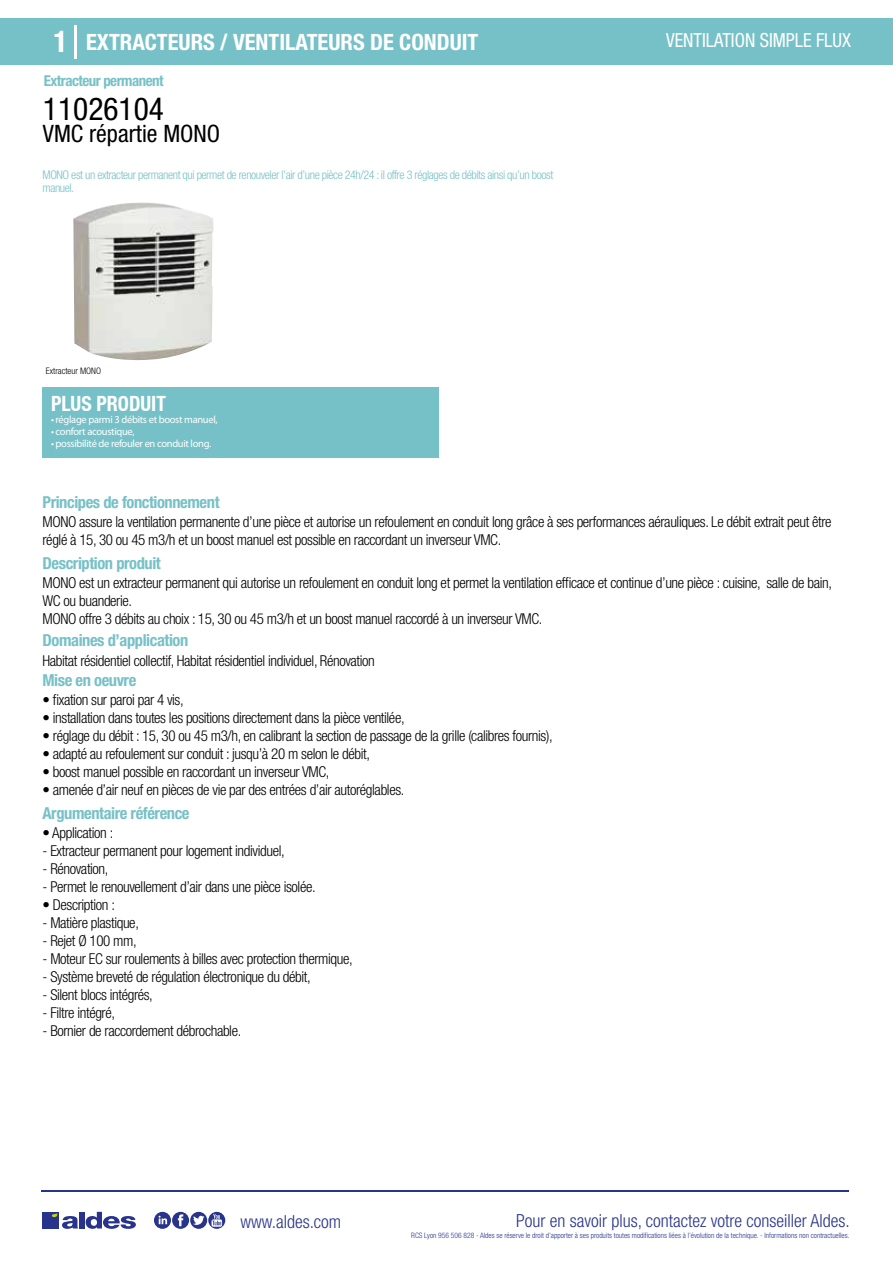
<style>
.page{position:relative;width:893px;height:1263px;background:#fff}
.page>*{position:absolute;margin:0;border:0;box-sizing:border-box;transform-origin:0 0}
.t1{font:condensed 31.5px "Helvetica Neue LT Std";color:#000}
.t2{font:condensed 24px "Helvetica Neue LT Std";color:#000}
.t3{font:700 condensed 22.5px "Helvetica Neue LT Std";color:#fff}
.t4{font:700 condensed 21px "Helvetica Neue";color:#fff;scale:.95 1}
.t5{font:condensed 19.5px "Helvetica Neue LT Std";color:#fff;scale:.95 1}
.t6{font:300 condensed 18px "Helvetica Neue";color:#28348b}
.t7{font:700 condensed 16.5px "Helvetica Neue LT Std";letter-spacing:-.025em;color:#76c1c7}
.t8{font:300 condensed 15px/18px "Helvetica Neue LT Std";letter-spacing:-.025em;color:#000}
.t9{font:700 condensed 15px "Helvetica Neue LT Std";letter-spacing:-.035em;color:#76c1c7}
.t10{font:300 condensed 12px/13.5px "Helvetica Neue LT Std";letter-spacing:-.035em;color:#76c1c7}
.t11{font:10.5px "Myriad Pro";letter-spacing:-.03em;color:#fff}
.t12{font:300 condensed 9px "Helvetica Neue";color:#000}
.t13{font:300 condensed 7.5px "Helvetica Neue";color:#28348b}
.s1{font-size:30px}
</style>
<div class="page">
<div style="left:0;top:18px;width:893px;height:46px;background:#76c1c7"></div>
<div style="left:43px;top:387px;width:396px;height:70px;background:#76c1c7"></div>
<hr style="left:74px;top:25px;width:2px;height:33px;background:#fff">
<svg style="left:73px;top:202px;width:141px;height:159px;background:#c2c2be"></svg>
<hr style="left:41px;top:1190px;width:808px;height:1px;background:#28348b">
<svg style="left:154px;top:1212px;width:71px;height:17px"></svg>
<div style="left:42px;top:1212px;width:17px;height:16px;background:#28348b"></div>
<div style="left:79px;top:1212px;width:5px;height:16px;background:#28348b"></div>
<svg style="left:86px;top:1212px;width:50px;height:17px"></svg>
<svg style="left:52px;top:1213px;width:26px;height:16px"></svg>
<h3 class="t3" style="left:54px;top:28px;width:426px"><span class="s1">1</span> EXTRACTEURS / VENTILATEURS DE CONDUIT</h3>
<h3 class="t5" style="left:666px;top:29px;width:196px">VENTILATION SIMPLE FLUX</h3>
<p class="t9" style="left:44px;top:71px;width:121px">Extracteur permanent</p>
<h1 class="t1" style="left:43px;top:91px;width:122px">11026104</h1>
<h2 class="t2" style="left:43px;top:120px;width:179px">VMC répartie MONO</h2>
<p class="t10" style="left:43px;top:167px;width:512px">MONO est un extracteur permanent qui permet de renouveler l’air d’une pièce 24h/24 : il offre 3 réglages de débits ainsi qu’un boost manuel.</p>
<p class="t12" style="left:46px;top:365px;width:57px">Extracteur MONO</p>
<h3 class="t4" style="left:51px;top:391px;width:122px">PLUS PRODUIT</h3>
<p class="t11" style="left:51px;top:413px;width:168px">• réglage parmi 3 débits et boost manuel,</p>
<p class="t11" style="left:51px;top:425px;width:85px">• confort acoustique,</p>
<p class="t11" style="left:51px;top:437px;width:162px">• possibilité de refouler en conduit long.</p>
<p class="t7" style="left:43px;top:492px;width:179px">Principes de fonctionnement</p>
<p class="t8" style="left:43px;top:513px;width:791px">MONO assure la ventilation permanente d’une pièce et autorise un refoulement en conduit long grâce à ses performances aérauliques. Le débit extrait peut être réglé à 15, 30 ou 45 m3/h et un boost manuel est possible en raccordant un inverseur VMC.</p>
<p class="t8" style="left:43px;top:573px;width:791px">MONO est un extracteur permanent qui autorise un refoulement en conduit long et permet la ventilation efficace et continue d’une pièce : cuisine, salle de bain,<br>WC ou buanderie.<br>MONO offre 3 débits au choix : 15, 30 ou 45 m3/h et un boost manuel raccordé à un inverseur VMC.</p>
<p class="t8" style="left:43px;top:651px;width:334px">Habitat résidentiel collectif, Habitat résidentiel individuel, Rénovation</p>
<p class="t8" style="left:43px;top:691px;width:143px">• fixation sur paroi par 4 vis,</p>
<p class="t8" style="left:43px;top:709px;width:364px">• installation dans toutes les positions directement dans la pièce ventilée,</p>
<p class="t8" style="left:43px;top:727px;width:512px">• réglage du débit : 15, 30 ou 45 m3/h, en calibrant la section de passage de la grille (calibres fournis),</p>
<p class="t8" style="left:43px;top:745px;width:329px">• adapté au refoulement sur conduit : jusqu’à 20 m selon le débit,</p>
<p class="t8" style="left:43px;top:763px;width:289px">• boost manuel possible en raccordant un inverseur VMC,</p>
<p class="t8" style="left:43px;top:781px;width:363px">• amenée d’air neuf en pièces de vie par des entrées d’air autoréglables.</p>
<p class="t7" style="left:43px;top:553px;width:120px">Description produit</p>
<p class="t7" style="left:43px;top:630px;width:147px">Domaines d’application</p>
<p class="t7" style="left:43px;top:670px;width:95px">Mise en oeuvre</p>
<p class="t7" style="left:43px;top:803px;width:149px">Argumentaire référence</p>
<p class="t8" style="left:43px;top:824px;width:72px">• Application :</p>
<p class="t8" style="left:43px;top:842px;width:244px">- Extracteur permanent pour logement individuel,</p>
<p class="t8" style="left:43px;top:860px;width:67px">- Rénovation,</p>
<p class="t8" style="left:43px;top:878px;width:275px">- Permet le renouvellement d’air dans une pièce isolée.</p>
<p class="t8" style="left:43px;top:896px;width:74px">• Description :</p>
<p class="t8" style="left:43px;top:914px;width:98px">- Matière plastique,</p>
<p class="t8" style="left:43px;top:932px;width:96px">- Rejet Ø 100 mm,</p>
<p class="t8" style="left:43px;top:950px;width:312px">- Moteur EC sur roulements à billes avec protection thermique,</p>
<p class="t8" style="left:43px;top:968px;width:270px">- Système breveté de régulation électronique du débit,</p>
<p class="t8" style="left:43px;top:986px;width:112px">- Silent blocs intégrés,</p>
<p class="t8" style="left:43px;top:1004px;width:74px">- Filtre intégré,</p>
<p class="t8" style="left:43px;top:1022px;width:200px">- Bornier de raccordement débrochable.</p>
<p class="t6" style="left:240px;top:1211px;width:102px">www.aldes.com</p>
<p class="t6" style="left:516px;top:1211px;width:335px">Pour en savoir plus, contactez votre conseiller Aldes.</p>
<p class="t13" style="left:411px;top:1230px;width:440px">RCS Lyon 956 506 828 - Aldes se réserve le droit d’apporter à ses produits toutes modifications liées à l’évolution de la technique. - Informations non contractuelles.</p>
</div>
